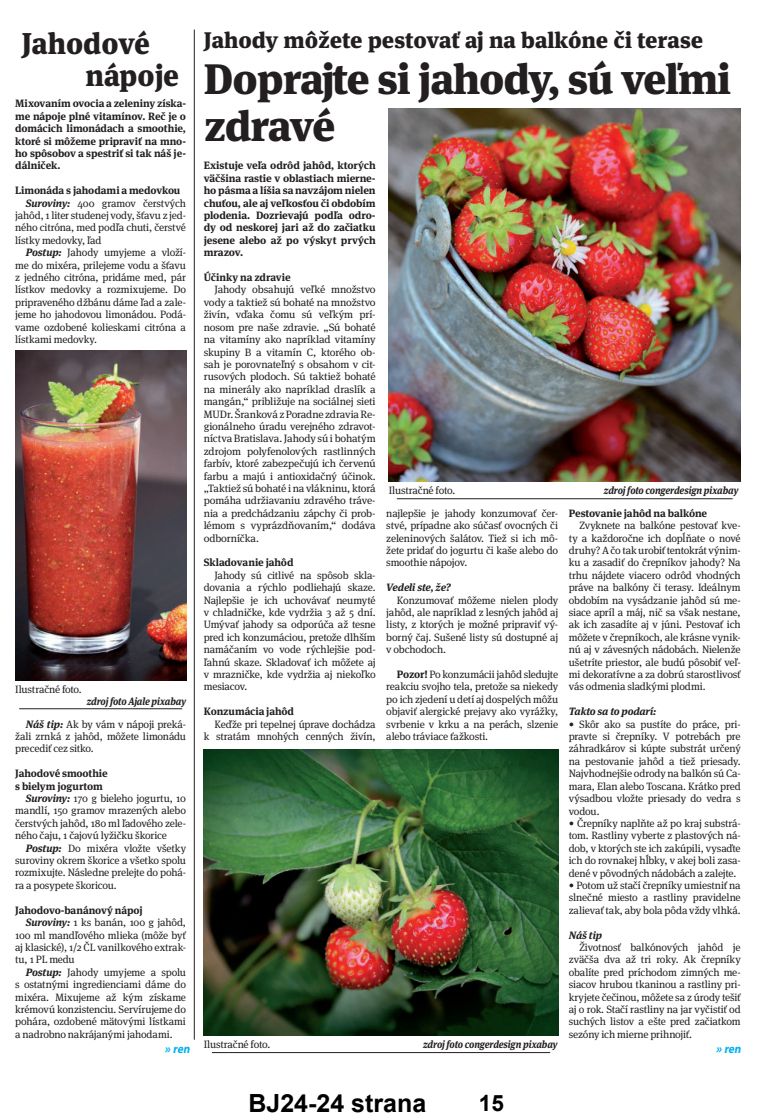
<style>
.page{position:relative;width:762px;height:1113px;background:#fff}
.page>*{position:absolute;margin:0;border:0;box-sizing:border-box;transform-origin:0 0}
.t1{font:900 42.5px/46.2px "Meta Serif Pro";letter-spacing:-.025em;color:#231f20}
.t2{font:900 30px/32.5px "Meta Serif Pro";color:#231f20;scale:.96 1}
.t3{font:700 25px "Arial";color:#000}
.t4{font:900 22.5px "Meta Serif Pro";color:#231f20}
.t5{font:700 22.5px "Arial";color:#000}
.t6{font:italic 700 12.5px "Myriad Pro";color:#00aeef}
.t7{font:10.62px/12.4px "Meta Serif Pro";letter-spacing:-.015em;color:#231f20;text-align:justify}
.t8{font:700 10.62px/12.4px "Meta Serif Pro";letter-spacing:-.01em;color:#231f20;text-align:justify}
.t9{font:italic 700 10.62px "Meta Serif Pro";letter-spacing:-.015em;color:#231f20;scale:.9 1}
.t10{font:italic 700 10.62px "Meta Serif Pro";letter-spacing:-.015em;color:#231f20}
.s1{font-weight:700;font-style:italic}
.s2{font-weight:900}
.s3{font-weight:700}
</style>
<div class="page">
<img style="left:389px;top:109px;width:352px;height:372px">
<hr style="left:397px;top:498px;width:336px;height:1px;background:#231f20">
<img style="left:204px;top:749px;width:354px;height:286px">
<hr style="left:212px;top:1052px;width:338px;height:1px;background:#231f20">
<hr style="left:194px;top:30px;width:1px;height:1009px;background:#231f20">
<img style="left:15px;top:351px;width:171px;height:329px">
<hr style="left:19px;top:708px;width:163px;height:1px;background:#231f20">
<h2 class="t2" style="left:86px;top:29px;width:99px;text-indent:-64px">Jahodové nápoje</h2>
<p class="t8" style="left:15px;top:97px;width:172px">Mixovaním ovocia a zeleniny získa&shy;me nápoje plné vitamínov. Reč je o domácich limonádach a smoothie, ktoré si môžeme pripraviť na mno&shy;ho spôsobov a spestriť si tak náš je&shy;dálniček.</p>
<p class="t8" style="left:15px;top:184px;width:167px">Limonáda s jahodami a medovkou</p>
<p class="t7" style="left:26px;top:197px;width:162px"><span class="s1">Suroviny:</span> 400 gramov čerstvých</p>
<p class="t7" style="left:15px;top:209px;width:172px">jahôd, 1 liter studenej vody, šťavu z jed-</p>
<p class="t7" style="left:15px;top:221px;width:172px">ného citróna, med podľa chuti, čerstvé</p>
<p class="t7" style="left:15px;top:234px;width:88px">lístky medovky, ľad</p>
<p class="t7" style="left:26px;top:246px;width:162px"><span class="s1">Postup:</span> Jahody umyjeme a vloží-</p>
<p class="t7" style="left:15px;top:259px;width:172px">me do mixéra, prilejeme vodu a šťavu</p>
<p class="t7" style="left:15px;top:271px;width:172px">z jedného citróna, pridáme med, pár</p>
<p class="t7" style="left:15px;top:283px;width:172px">lístkov medovky a rozmixujeme. Do</p>
<p class="t7" style="left:15px;top:296px;width:172px">pripraveného džbánu dáme ľad a zale-</p>
<p class="t7" style="left:15px;top:308px;width:172px">jeme ho jahodovou limonádou. Podá-</p>
<p class="t7" style="left:15px;top:321px;width:172px">vame ozdobené kolieskami citróna a</p>
<p class="t7" style="left:15px;top:333px;width:83px">lístkami medovky.</p>
<p class="t7" style="left:15px;top:683px;width:68px">Ilustračné foto.</p>
<p class="t9" style="left:87px;top:696px;width:112px">zdroj foto Ajale pixabay</p>
<p class="t7" style="left:15px;top:717px;width:172px;text-indent:11px"><span class="s1">Náš tip:</span> Ak by vám v nápoji preká&shy;žali zrnká z jahôd, môžete limonádu precediť cez sitko.</p>
<p class="t8" style="left:15px;top:767px;width:94px">Jahodové smoothie</p>
<p class="t8" style="left:15px;top:779px;width:89px">s bielym jogurtom</p>
<p class="t7" style="left:26px;top:792px;width:162px"><span class="s1">Suroviny:</span> 170 g bieleho jogurtu, 10</p>
<p class="t7" style="left:15px;top:804px;width:172px">mandlí, 150 gramov mrazených alebo</p>
<p class="t7" style="left:15px;top:817px;width:172px">čerstvých jahôd, 180 ml ľadového zele-</p>
<p class="t7" style="left:15px;top:829px;width:153px">ného čaju, 1 čajovú lyžičku škorice</p>
<p class="t7" style="left:26px;top:841px;width:162px"><span class="s1">Postup:</span> Do mixéra vložte všetky</p>
<p class="t7" style="left:15px;top:854px;width:172px">suroviny okrem škorice a všetko spolu</p>
<p class="t7" style="left:15px;top:866px;width:172px">rozmixujte. Následne prelejte do pohá-</p>
<p class="t7" style="left:15px;top:879px;width:103px">ra a posypete škoricou.</p>
<p class="t8" style="left:15px;top:903px;width:129px">Jahodovo-banánový nápoj</p>
<p class="t7" style="left:26px;top:916px;width:162px"><span class="s1">Suroviny:</span> 1 ks banán, 100 g jahôd,</p>
<p class="t7" style="left:15px;top:928px;width:172px">100 ml mandľového mlieka (môže byť</p>
<p class="t7" style="left:15px;top:941px;width:172px">aj klasické), 1/2 ČL vanilkového extrak-</p>
<p class="t7" style="left:15px;top:953px;width:61px">tu, 1 PL medu</p>
<p class="t7" style="left:26px;top:965px;width:162px"><span class="s1">Postup:</span> Jahody umyjeme a spolu</p>
<p class="t7" style="left:15px;top:978px;width:172px">s ostatnými ingredienciami dáme do</p>
<p class="t7" style="left:15px;top:990px;width:172px">mixéra. Mixujeme až kým získame</p>
<p class="t7" style="left:15px;top:1003px;width:172px">krémovú konzistenciu. Servírujeme do</p>
<p class="t7" style="left:15px;top:1015px;width:172px">pohára, ozdobené mätovými lístkami</p>
<p class="t7" style="left:15px;top:1027px;width:159px">a nadrobno nakrájanými jahodami.</p>
<p class="t6" style="left:165px;top:1041px;width:28px">» ren</p>
<h3 class="t4" style="left:204px;top:30px;width:501px">Jahody môžete pestovať aj na balkóne či terase</h3>
<h1 class="t1" style="left:204px;top:59px;width:529px">Doprajte si jahody, sú veľmi zdravé</h1>
<p class="t8" style="left:204px;top:159px;width:173px">Existuje veľa odrôd jahôd, ktorých väčšina rastie v oblastiach mierne&shy;ho pásma a líšia sa navzájom nielen chuťou, ale aj veľkosťou či obdobím plodenia. Dozrievajú podľa odro&shy;dy od neskorej jari až do začiatku jesene alebo až po výskyt prvých mrazov.</p>
<p class="t8" style="left:204px;top:271px;width:88px">Účinky na zdravie</p>
<p class="t7" style="left:204px;top:283px;width:173px;text-indent:11px">Jahody obsahujú veľké množstvo vody a taktiež sú bohaté na množstvo živín, vďaka čomu sú veľkým prí&shy;nosom pre naše zdravie. „Sú bohaté na vitamíny ako napríklad vitamíny skupiny B a vitamín C, ktorého ob&shy;sah je porovnateľný s obsahom v cit&shy;rusových plodoch. Sú taktiež bohaté na minerály ako napríklad draslík a mangán,“ približuje na sociálnej sieti MUDr. Šranková z Poradne zdravia Re&shy;gionálneho úradu verejného zdravot&shy;níctva Bratislava. Jahody sú i bohatým zdrojom polyfenolových rastlinných farbív, ktoré zabezpečujú ich červenú farbu a majú i antioxidačný účinok. „Taktiež sú bohaté i na vlákninu, ktorá pomáha udržiavaniu zdravého tráve&shy;nia a predchádzaniu zápchy či prob&shy;lémom s vyprázdňovaním,“ dodáva odborníčka.</p>
<p class="t8" style="left:204px;top:556px;width:91px">Skladovanie jahôd</p>
<p class="t7" style="left:204px;top:569px;width:173px;text-indent:11px">Jahody sú citlivé na spôsob skla&shy;dovania a rýchlo podliehajú skaze.<br>Najlepšie je ich uchovávať neumyté v chladničke, kde vydržia 3 až 5 dní.<br>Umývať jahody sa odporúča až tesne pred ich konzumáciou, pretože dlhším namáčaním vo vode rýchlejšie pod&shy;ľahnú skaze. Skladovať ich môžete aj v mrazničke, kde vydržia aj niekoľko mesiacov.</p>
<p class="t8" style="left:204px;top:705px;width:92px">Konzumácia jahôd</p>
<p class="t7" style="left:204px;top:717px;width:173px;text-align:right">Keďže pri tepelnej úprave dochádza<br>k stratám mnohých cenných živín,</p>
<p class="t7" style="left:389px;top:484px;width:68px">Ilustračné foto.</p>
<p class="t9" style="left:604px;top:486px;width:151px">zdroj foto congerdesign pixabay</p>
<p class="t8" style="left:569px;top:507px;width:140px">Pestovanie jahôd na balkóne</p>
<p class="t7" style="left:569px;top:519px;width:173px;text-indent:11px">Zvyknete na balkóne pestovať kve&shy;ty a každoročne ich dopĺňate o nové druhy? A čo tak urobiť tentokrát výnim&shy;ku a zasadiť do črepníkov jahody? Na trhu nájdete viacero odrôd vhodných práve na balkóny či terasy. Ideálnym obdobím na vysádzanie jahôd sú me&shy;siace apríl a máj, nič sa však nestane, ak ich zasadíte aj v júni. Pestovať ich môžete v črepníkoch, ale krásne vynik&shy;nú aj v závesných nádobách. Nielenže ušetríte priestor, ale budú pôsobiť veľ&shy;mi dekoratívne a za dobrú starostlivosť vás odmenia sladkými plodmi.</p>
<p class="t10" style="left:569px;top:707px;width:89px">Takto sa to podarí:</p>
<p class="t7" style="left:569px;top:717px;width:173px"><span class="s2">•</span> Skôr ako sa pustíte do práce, pri&shy;pravte si črepníky. V potrebách pre záhradkárov si kúpte substrát určený na pestovanie jahôd a tiež priesady.<br>Najvhodnejšie odrody na balkón sú Ca&shy;mara, Elan alebo Toscana. Krátko pred výsadbou vložte priesady do vedra s vodou.</p>
<p class="t7" style="left:569px;top:817px;width:173px"><span class="s2">•</span> Črepníky naplňte až po kraj substrá&shy;tom. Rastliny vyberte z plastových ná&shy;dob, v ktorých ste ich zakúpili, vysaďte ich do rovnakej hĺbky, v akej boli zasa&shy;dené v pôvodných nádobách a zalejte.</p>
<p class="t7" style="left:569px;top:879px;width:173px"><span class="s2">•</span> Potom už stačí črepníky umiestniť na slnečné miesto a rastliny pravidelne zalievať tak, aby bola pôda vždy vlhká.</p>
<p class="t10" style="left:569px;top:930px;width:35px">Náš tip</p>
<p class="t7" style="left:569px;top:941px;width:173px;text-indent:11px">Životnosť balkónových jahôd je zväčša dva až tri roky. Ak črepníky obalíte pred príchodom zimných me&shy;siacov hrubou tkaninou a rastliny pri&shy;kryjete čečinou, môžete sa z úrody tešiť aj o rok. Stačí rastliny na jar vyčistiť od suchých listov a ešte pred začiatkom sezóny ich mierne prihnojiť.</p>
<p class="t6" style="left:715px;top:1041px;width:28px">» ren</p>
<p class="t7" style="left:386px;top:507px;width:173px">najlepšie je jahody konzumovať čer&shy;stvé, prípadne ako súčasť ovocných či zeleninových šalátov. Tiež si ich mô&shy;žete pridať do jogurtu či kaše alebo do smoothie nápojov.</p>
<p class="t10" style="left:386px;top:583px;width:66px">Vedeli ste, že?</p>
<p class="t7" style="left:386px;top:593px;width:173px;text-indent:11px">Konzumovať môžeme nielen plody jahôd, ale napríklad z lesných jahôd aj listy, z ktorých je možné pripraviť vý&shy;borný čaj. Sušené listy sú dostupné aj v obchodoch.</p>
<p class="t7" style="left:386px;top:668px;width:173px;text-indent:11px"><span class="s3">Pozor!</span> Po konzumácii jahôd sledujte reakciu svojho tela, pretože sa niekedy po ich zjedení u detí aj dospelých môžu objaviť alergické prejavy ako vyrážky, svrbenie v krku a na perách, slzenie alebo tráviace ťažkosti.</p>
<p class="t7" style="left:204px;top:1038px;width:68px">Ilustračné foto.</p>
<p class="t9" style="left:423px;top:1039px;width:151px">zdroj foto congerdesign pixabay</p>
<h3 class="t3" style="left:248px;top:1088px;width:179px">BJ24-24 strana</h3>
<h3 class="t5" style="left:479px;top:1090px;width:27px">15</h3>
</div>
